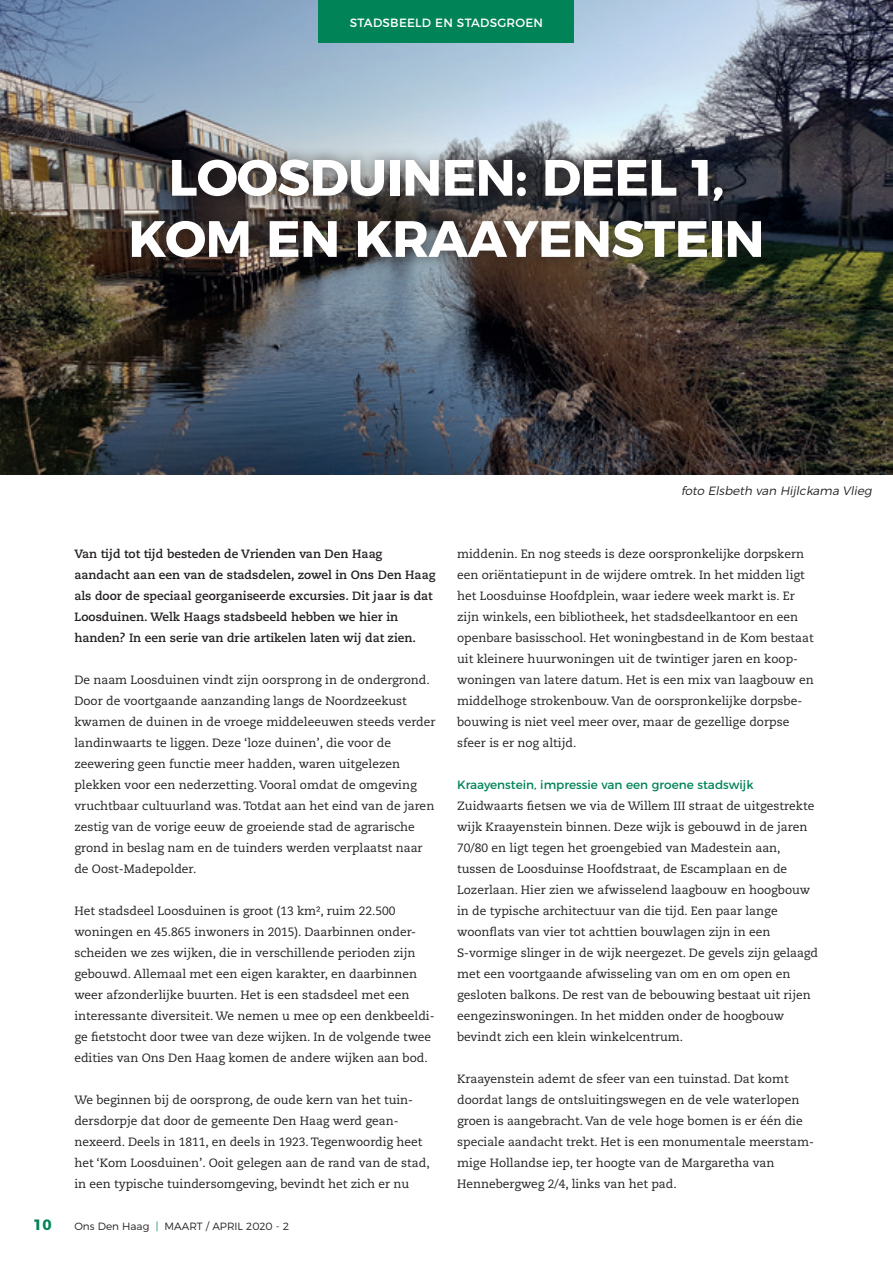
<style>
.page{position:relative;width:893px;height:1263px;background:#fff}
.page>*{position:absolute;margin:0;border:0;box-sizing:border-box;transform-origin:0 0}
.t1{font:700 51px/61.2px "Montserrat";letter-spacing:-.01em;color:#fff;text-align:center}
.t2{font:700 15px "Montserrat";color:#008457}
.t3{font:12px/21px "Caecilia LT Std";color:#231f20}
.t4{font:700 12px/21px "Caecilia LT Std";color:#231f20}
.t5{font:12px "Montserrat";color:#008457}
.t6{font:italic 300 12px "Montserrat";color:#231f20}
.t7{font:12px "Montserrat";letter-spacing:.02em;color:#fff}
.t8{font:300 10.5px "Montserrat";color:#231f20}
.s1{color:#008457}
</style>
<div class="page">
<img style="left:0;top:0;width:893px;height:474px">
<div style="left:118px;top:145px;width:657px;height:127px;background:#231f20;opacity:.75"></div>
<div style="left:319px;top:0;width:255px;height:43px;background:#008457"></div>
<p class="t7" style="left:350px;top:13px;width:195px">STADSBEELD EN STADSGROEN</p>
<h1 class="t1" style="left:128px;top:143px;width:638px">LOOSDUINEN: DEEL 1,<br>KOM EN KRAAYENSTEIN</h1>
<p class="t4" style="left:74px;top:544px;width:363px">Van tijd tot tijd besteden de Vrienden van Den Haag aandacht aan een van de stadsdelen, zowel in Ons Den Haag als door de speciaal georganiseerde excursies. Dit jaar is dat Loosduinen. Welk Haags stadsbeeld hebben we hier in handen? In een serie van drie artikelen laten wij dat zien.</p>
<p class="t3" style="left:74px;top:670px;width:363px">De naam Loosduinen vindt zijn oorsprong in de ondergrond.<br>Door de voortgaande aanzanding langs de Noordzeekust kwamen de duinen in de vroege middeleeuwen steeds verder landinwaarts te liggen. Deze ‘loze duinen’, die voor de zeewering geen functie meer hadden, waren uitgelezen plekken voor een nederzetting. Vooral omdat de omgeving vruchtbaar cultuurland was. Totdat aan het eind van de jaren zestig van de vorige eeuw de groeiende stad de agrarische grond in beslag nam en de tuinders werden verplaatst naar de Oost-Madepolder.</p>
<p class="t3" style="left:74px;top:901px;width:362px">Het stadsdeel Loosduinen is groot (13 km², ruim 22.500 woningen en 45.865 inwoners in 2015). Daarbinnen onder&shy;scheiden we zes wijken, die in verschillende perioden zijn gebouwd. Allemaal met een eigen karakter, en daarbinnen weer afzonderlijke buurten. Het is een stadsdeel met een interessante diversiteit. We nemen u mee op een denkbeeldi&shy;ge fietstocht door twee van deze wijken. In de volgende twee edities van Ons Den Haag komen de andere wijken aan bod.</p>
<p class="t3" style="left:74px;top:1090px;width:357px">We beginnen bij de oorsprong, de oude kern van het tuin&shy;dersdorpje dat door de gemeente Den Haag werd gean&shy;nexeerd. Deels in 1811, en deels in 1923. Tegenwoordig heet het ‘Kom Loosduinen’. Ooit gelegen aan de rand van de stad, in een typische tuindersomgeving, bevindt het zich er nu</p>
<p class="t2" style="left:33px;top:1212px;width:20px">10</p>
<p class="t8" style="left:74px;top:1218px;width:216px">Ons Den Haag <span class="s1">|</span> MAART / APRIL 2020 - 2</p>
<p class="t6" style="left:681px;top:482px;width:195px">foto Elsbeth van Hij lckama Vlieg</p>
<p class="t3" style="left:457px;top:544px;width:358px">middenin. En nog steeds is deze oorspronkelijke dorpskern een oriëntatiepunt in de wijdere omtrek. In het midden ligt het Loosduinse Hoofdplein, waar iedere week markt is. Er zijn winkels, een bibliotheek, het stadsdeelkantoor en een openbare basisschool. Het woningbestand in de Kom bestaat uit kleinere huurwoningen uit de twintiger jaren en koop&shy;woningen van latere datum. Het is een mix van laagbouw en middelhoge strokenbouw. Van de oorspronkelijke dorpsbe&shy;bouwing is niet veel meer over, maar de gezellige dorpse sfeer is er nog altijd.</p>
<p class="t5" style="left:457px;top:775px;width:298px">Kraayenstein, impressie van een groene stadswijk</p>
<p class="t3" style="left:457px;top:796px;width:363px">Zuidwaarts fietsen we via de Willem III straat de uitgestrekte wijk Kraayenstein binnen. Deze wijk is gebouwd in de jaren 70/80 en ligt tegen het groengebied van Madestein aan, tussen de Loosduinse Hoofdstraat, de Escamplaan en de Lozerlaan. Hier zien we afwisselend laagbouw en hoogbouw in de typische architectuur van die tijd. Een paar lange woonflats van vier tot achttien bouwlagen zijn in een S-vormige slinger in de wijk neergezet. De gevels zijn gelaagd met een voortgaande afwisseling van om en om open en gesloten balkons. De rest van de bebouwing bestaat uit rijen eengezinswoningen. In het midden onder de hoogbouw bevindt zich een klein winkelcentrum.</p>
<p class="t3" style="left:457px;top:1069px;width:358px">Kraayenstein ademt de sfeer van een tuinstad. Dat komt doordat langs de ontsluitingswegen en de vele waterlopen groen is aangebracht. Van de vele hoge bomen is er één die speciale aandacht trekt. Het is een monumentale meerstam&shy;mige Hollandse iep, ter hoogte van de Margaretha van Hennebergweg 2/4, links van het pad.</p>
</div>
